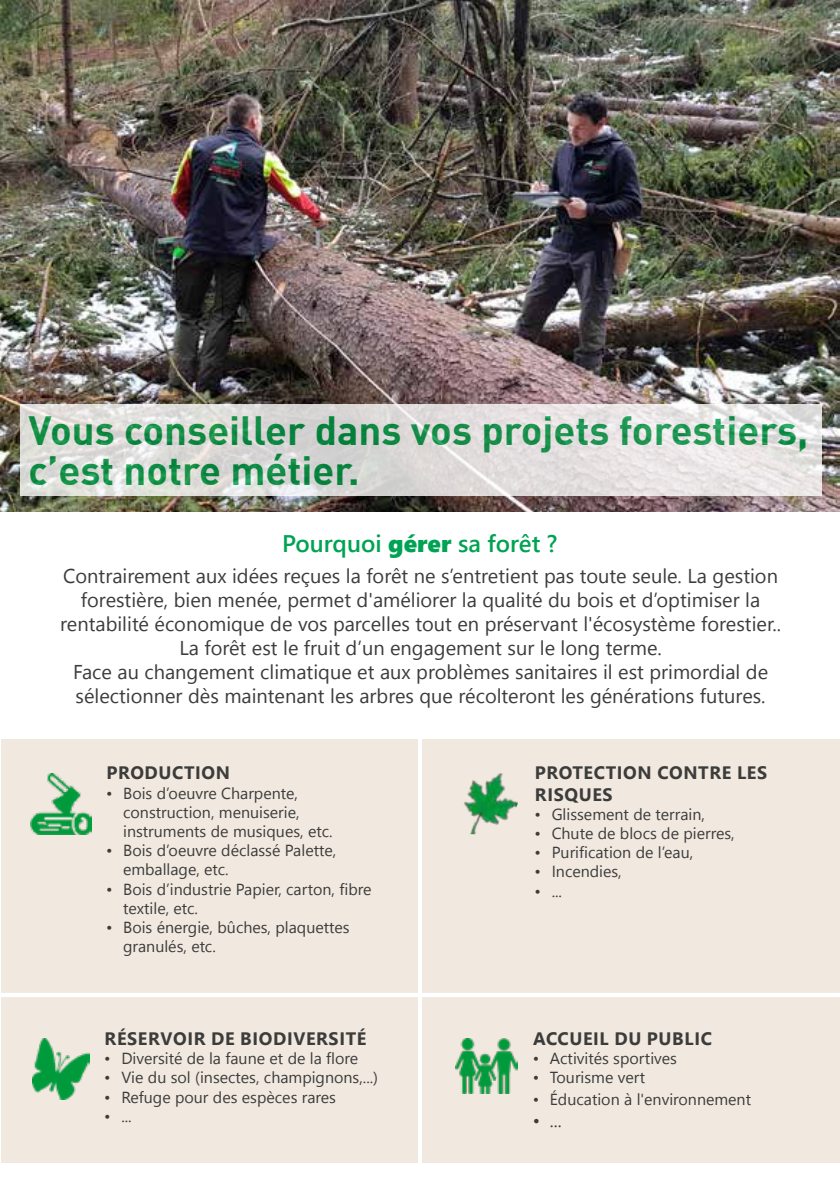
<style>
.page{position:relative;width:840px;height:1191px;background:#fff}
.page>*{position:absolute;margin:0;border:0;box-sizing:border-box;transform-origin:0 0}
.t1{font:700 40px/40px "DIN";color:#009c46}
.t2{font:600 24px "Segoe UI";color:#00a353}
.t3{font:20px/24px "Segoe UI";color:#3c3c3b;text-align:center}
.t4{font:700 18px/21.6px "Segoe UI";letter-spacing:.035em;color:#3c3c3b}
.t5{font:18px "Segoe UI";color:#3c3c3b}
.t6{font:16px/19.2px "Segoe UI";color:#3c3c3b}
.s1{font-family:"Segoe UI Black";font-weight:400}
</style>
<div class="page">
<img style="left:0;top:0;width:839px;height:512px">
<svg style="left:20px;top:405px;width:801px;height:91px;fill:#e1dedc"></svg>
<div style="left:1px;top:738px;width:838px;height:424px;background:#f1e9e0"></div>
<hr style="left:1px;top:993px;width:838px;height:4px;background:#fff">
<img style="left:30px;top:773px;width:62px;height:61px">
<img style="left:455px;top:1038px;width:62px;height:55px">
<img style="left:464px;top:773px;width:53px;height:61px">
<img style="left:32px;top:1038px;width:57px;height:61px">
<hr style="left:418px;top:726px;width:4px;height:465px;background:#fff">
<h1 class="t1" style="left:28px;top:408px;width:781px">Vous conseiller dans vos projets forestiers, c’est notre métier.</h1>
<h2 class="t2" style="left:282px;top:521px;width:277px">Pourquoi <span class="s1">gérer</span> sa forêt ?</h2>
<p class="t3" style="left:60px;top:563px;width:722px">Contrairement aux idées reçues la forêt ne s’entretient pas toute seule. La gestion forestière, bien menée, permet d'améliorer la qualité du bois et d’optimiser la rentabilité économique de vos parcelles tout en préservant l'écosystème forestier..<br>La forêt est le fruit d’un engagement sur le long terme.<br>Face au changement climatique et aux problèmes sanitaires il est primordial de sélectionner dès maintenant les arbres que récolteront les générations futures.</p>
<p class="t4" style="left:106px;top:762px;width:125px">PRODUCTION</p>
<p class="t6" style="left:123px;top:783px;width:211px;text-indent:-17px">• Bois d’oeuvre Charpente, construction, menuiserie, instruments de musiques, etc.</p>
<p class="t6" style="left:123px;top:840px;width:214px;text-indent:-17px">• Bois d’oeuvre déclassé Palette, emballage, etc.</p>
<p class="t6" style="left:123px;top:879px;width:250px;text-indent:-17px">• Bois d’industrie Papier, carton, fibre textile, etc.</p>
<p class="t6" style="left:123px;top:917px;width:228px;text-indent:-17px">• Bois énergie, bûches, plaquettes granulés, etc.</p>
<p class="t4" style="left:105px;top:1027px;width:263px">RÉSERVOIR DE BIODIVERSITÉ</p>
<p class="t6" style="left:104px;top:1048px;width:255px">• Diversité de la faune et de la flore</p>
<p class="t6" style="left:104px;top:1067px;width:275px">• Vie du sol (insectes, champignons,...)</p>
<p class="t6" style="left:104px;top:1087px;width:233px">• Refuge pour des espèces rares</p>
<p class="t6" style="left:104px;top:1106px;width:29px">• ...</p>
<p class="t4" style="left:534px;top:761px;width:233px">PROTECTION CONTRE LES<br>RISQUES</p>
<p class="t6" style="left:534px;top:804px;width:172px">• Glissement de terrain,</p>
<p class="t6" style="left:534px;top:823px;width:201px">• Chute de blocs de pierres,</p>
<p class="t6" style="left:534px;top:842px;width:160px">• Purification de l’eau,</p>
<p class="t6" style="left:534px;top:862px;width:89px">• Incendies,</p>
<p class="t6" style="left:534px;top:881px;width:29px">• ...</p>
<p class="t4" style="left:533px;top:1027px;width:180px">ACCUEIL DU PUBLIC</p>
<p class="t6" style="left:532px;top:1048px;width:146px">• Activités sportives</p>
<p class="t6" style="left:532px;top:1067px;width:114px">• Tourisme vert</p>
<p class="t6" style="left:532px;top:1089px;width:220px">• Éducation à l'environnement</p>
<p class="t5" style="left:532px;top:1105px;width:30px">• ...</p>
</div>
